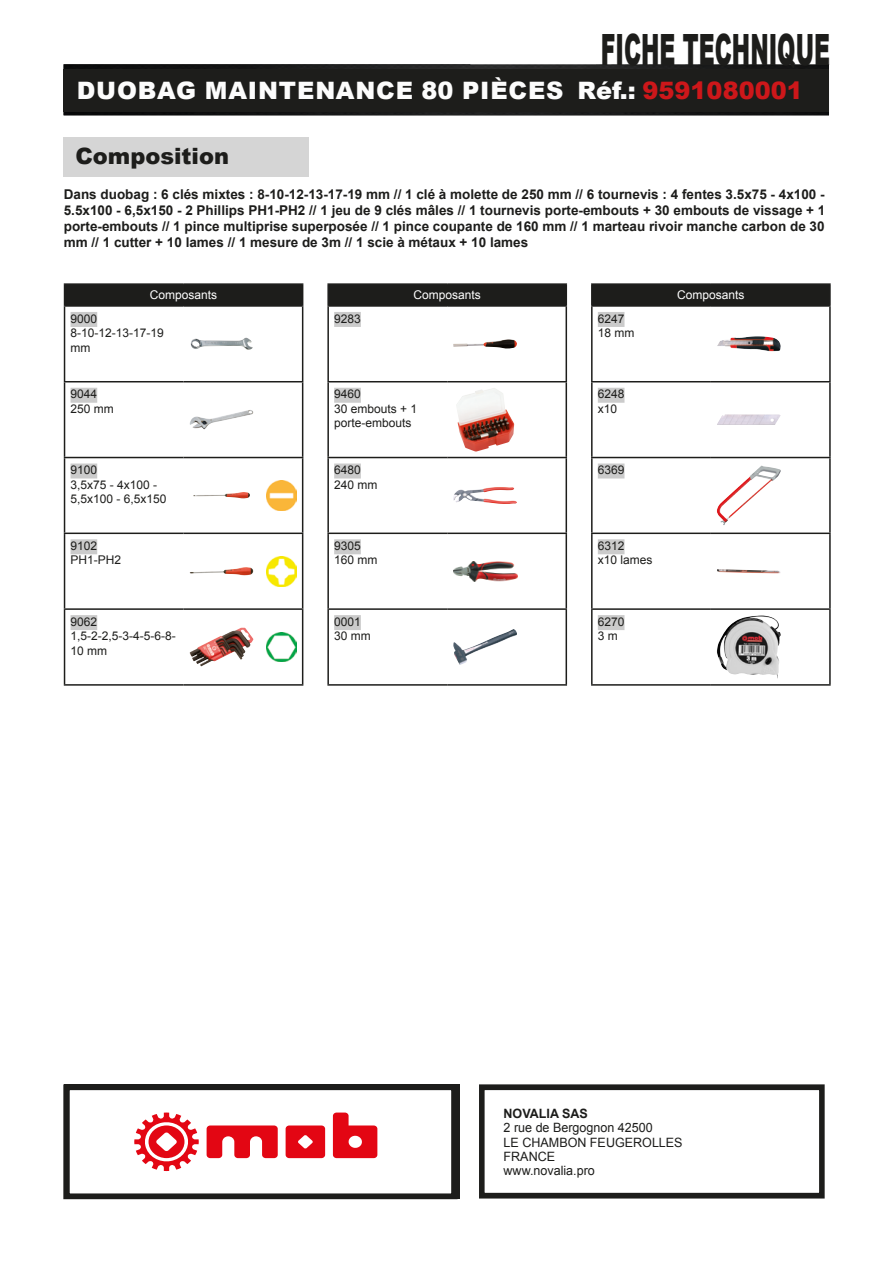
<style>
.page{position:relative;width:893px;height:1263px;background:#fff}
.page>*{position:absolute;margin:0;border:0;box-sizing:border-box;transform-origin:0 0}
.t1{font:900 43.2px "Arial";color:#1d1d1b;scale:.51 1}
.t2{font:900 24px "Arial";letter-spacing:.035em;color:#fcfcfc}
.t3{font:900 22.5px "Arial";color:#1d1d1b}
.t4{font:700 13.5px/16.2px "Arial";color:#1d1d1b;text-align:justify}
.t5{font:12.9px/14.2px "Arial";color:#1d1d1b}
.t6{font:700 12.9px "Arial";color:#1d1d1b}
.t7{font:12px/14.4px "Arial";color:#1d1d1b}
.t8{font:12px "Arial";color:#fff}
.s1{color:#cd171a}
</style>
<div class="page">
<img style="left:64px;top:64px;width:765px;height:51px">
<div style="left:64px;top:69px;width:765px;height:43px;background:#1d1d1b"></div>
<div style="left:479px;top:1084px;width:346px;height:114px;border:6px solid #1d1d1b"></div>
<div style="left:64px;top:137px;width:245px;height:40px;background:#d5d5d5"></div>
<svg style="left:303px;top:306px;width:265px;height:379px"></svg>
<hr style="left:64px;top:307px;width:1px;height:74px;background:#1d1d1b">
<hr style="left:829px;top:307px;width:2px;height:74px;background:#1d1d1b">
<hr style="left:64px;top:381px;width:120px;height:1px;background:#1d1d1b">
<hr style="left:64px;top:382px;width:1px;height:75px;background:#1d1d1b">
<hr style="left:184px;top:381px;width:119px;height:1px;background:#1d1d1b">
<hr style="left:327px;top:381px;width:120px;height:1px;background:#1d1d1b">
<hr style="left:447px;top:381px;width:120px;height:1px;background:#1d1d1b">
<hr style="left:591px;top:381px;width:120px;height:1px;background:#1d1d1b">
<hr style="left:711px;top:381px;width:120px;height:1px;background:#1d1d1b">
<hr style="left:829px;top:382px;width:2px;height:75px;background:#1d1d1b">
<hr style="left:64px;top:457px;width:120px;height:1px;background:#1d1d1b">
<hr style="left:64px;top:458px;width:1px;height:75px;background:#1d1d1b">
<hr style="left:184px;top:457px;width:119px;height:1px;background:#1d1d1b">
<hr style="left:327px;top:457px;width:120px;height:1px;background:#1d1d1b">
<hr style="left:447px;top:457px;width:120px;height:1px;background:#1d1d1b">
<hr style="left:591px;top:457px;width:120px;height:1px;background:#1d1d1b">
<hr style="left:711px;top:457px;width:120px;height:1px;background:#1d1d1b">
<hr style="left:829px;top:458px;width:2px;height:75px;background:#1d1d1b">
<hr style="left:64px;top:533px;width:120px;height:1px;background:#1d1d1b">
<hr style="left:64px;top:534px;width:1px;height:74px;background:#1d1d1b">
<hr style="left:184px;top:533px;width:119px;height:1px;background:#1d1d1b">
<hr style="left:327px;top:533px;width:120px;height:1px;background:#1d1d1b">
<hr style="left:447px;top:533px;width:120px;height:1px;background:#1d1d1b">
<hr style="left:591px;top:533px;width:120px;height:1px;background:#1d1d1b">
<hr style="left:711px;top:533px;width:120px;height:1px;background:#1d1d1b">
<hr style="left:829px;top:534px;width:2px;height:74px;background:#1d1d1b">
<hr style="left:64px;top:608px;width:120px;height:2px;background:#1d1d1b">
<hr style="left:64px;top:610px;width:1px;height:74px;background:#1d1d1b">
<hr style="left:64px;top:684px;width:120px;height:2px;background:#1d1d1b">
<hr style="left:184px;top:608px;width:119px;height:2px;background:#1d1d1b">
<hr style="left:184px;top:684px;width:119px;height:2px;background:#1d1d1b">
<hr style="left:327px;top:608px;width:120px;height:2px;background:#1d1d1b">
<hr style="left:327px;top:684px;width:120px;height:2px;background:#1d1d1b">
<hr style="left:447px;top:608px;width:120px;height:2px;background:#1d1d1b">
<hr style="left:447px;top:684px;width:120px;height:2px;background:#1d1d1b">
<hr style="left:591px;top:608px;width:120px;height:2px;background:#1d1d1b">
<hr style="left:591px;top:684px;width:120px;height:2px;background:#1d1d1b">
<hr style="left:711px;top:608px;width:120px;height:2px;background:#1d1d1b">
<hr style="left:829px;top:610px;width:2px;height:74px;background:#1d1d1b">
<hr style="left:711px;top:684px;width:120px;height:2px;background:#1d1d1b">
<hr style="left:591px;top:283px;width:120px;height:2px;background:#1d1d1b">
<hr style="left:711px;top:283px;width:120px;height:2px;background:#1d1d1b">
<hr style="left:829px;top:285px;width:2px;height:20px;background:#1d1d1b">
<hr style="left:591px;top:305px;width:120px;height:2px;background:#1d1d1b">
<hr style="left:711px;top:305px;width:120px;height:2px;background:#1d1d1b">
<hr style="left:327px;top:283px;width:120px;height:2px;background:#1d1d1b">
<hr style="left:447px;top:283px;width:120px;height:2px;background:#1d1d1b">
<hr style="left:327px;top:305px;width:120px;height:2px;background:#1d1d1b">
<hr style="left:447px;top:305px;width:120px;height:2px;background:#1d1d1b">
<hr style="left:64px;top:283px;width:120px;height:2px;background:#1d1d1b">
<hr style="left:184px;top:283px;width:119px;height:2px;background:#1d1d1b">
<hr style="left:64px;top:305px;width:120px;height:2px;background:#1d1d1b">
<hr style="left:184px;top:305px;width:119px;height:2px;background:#1d1d1b">
<hr style="left:302px;top:307px;width:1px;height:74px;background:#1d1d1b">
<hr style="left:327px;top:307px;width:2px;height:74px;background:#1d1d1b">
<hr style="left:302px;top:382px;width:1px;height:75px;background:#1d1d1b">
<hr style="left:327px;top:382px;width:2px;height:75px;background:#1d1d1b">
<hr style="left:302px;top:458px;width:1px;height:75px;background:#1d1d1b">
<hr style="left:327px;top:458px;width:2px;height:75px;background:#1d1d1b">
<hr style="left:302px;top:534px;width:1px;height:74px;background:#1d1d1b">
<hr style="left:327px;top:534px;width:2px;height:74px;background:#1d1d1b">
<hr style="left:302px;top:610px;width:1px;height:74px;background:#1d1d1b">
<hr style="left:327px;top:610px;width:2px;height:74px;background:#1d1d1b">
<div style="left:64px;top:284px;width:765px;height:22px;background:#1d1d1b"></div>
<hr style="left:591px;top:285px;width:2px;height:20px;background:#1d1d1b">
<hr style="left:566px;top:307px;width:1px;height:74px;background:#1d1d1b">
<hr style="left:591px;top:307px;width:2px;height:74px;background:#1d1d1b">
<hr style="left:566px;top:382px;width:1px;height:75px;background:#1d1d1b">
<hr style="left:591px;top:382px;width:2px;height:75px;background:#1d1d1b">
<hr style="left:566px;top:458px;width:1px;height:75px;background:#1d1d1b">
<hr style="left:591px;top:458px;width:2px;height:75px;background:#1d1d1b">
<hr style="left:566px;top:534px;width:1px;height:74px;background:#1d1d1b">
<hr style="left:591px;top:534px;width:2px;height:74px;background:#1d1d1b">
<hr style="left:566px;top:610px;width:1px;height:74px;background:#1d1d1b">
<hr style="left:591px;top:610px;width:2px;height:74px;background:#1d1d1b">
<div style="left:71px;top:312px;width:26px;height:15px;background:#cbcbcb"></div>
<img style="left:190px;top:338px;width:63px;height:12px">
<div style="left:334px;top:312px;width:27px;height:15px;background:#cbcbcb"></div>
<img style="left:453px;top:339px;width:64px;height:10px">
<div style="left:598px;top:312px;width:26px;height:15px;background:#cbcbcb"></div>
<img style="left:717px;top:336px;width:64px;height:15px">
<div style="left:71px;top:388px;width:26px;height:15px;background:#cbcbcb"></div>
<img style="left:190px;top:410px;width:63px;height:19px">
<div style="left:334px;top:388px;width:27px;height:15px;background:#cbcbcb"></div>
<img style="left:456px;top:388px;width:58px;height:63px">
<div style="left:598px;top:388px;width:26px;height:15px;background:#cbcbcb"></div>
<img style="left:717px;top:414px;width:64px;height:11px">
<div style="left:71px;top:463px;width:26px;height:15px;background:#cbcbcb"></div>
<img style="left:193px;top:492px;width:57px;height:6px">
<img style="left:267px;top:480px;width:29px;height:30px">
<div style="left:334px;top:463px;width:27px;height:15px;background:#cbcbcb"></div>
<img style="left:453px;top:487px;width:64px;height:17px">
<div style="left:598px;top:463px;width:26px;height:15px;background:#cbcbcb"></div>
<img style="left:717px;top:466px;width:64px;height:59px">
<div style="left:71px;top:539px;width:26px;height:15px;background:#cbcbcb"></div>
<img style="left:190px;top:567px;width:63px;height:9px">
<img style="left:267px;top:556px;width:29px;height:30px">
<div style="left:334px;top:539px;width:27px;height:15px;background:#cbcbcb"></div>
<img style="left:453px;top:561px;width:64px;height:20px">
<div style="left:598px;top:539px;width:26px;height:15px;background:#cbcbcb"></div>
<img style="left:717px;top:569px;width:64px;height:4px">
<div style="left:71px;top:615px;width:26px;height:15px;background:#cbcbcb"></div>
<img style="left:190px;top:628px;width:63px;height:38px">
<img style="left:267px;top:632px;width:29px;height:30px">
<div style="left:334px;top:615px;width:27px;height:15px;background:#cbcbcb"></div>
<img style="left:453px;top:629px;width:64px;height:36px">
<div style="left:598px;top:615px;width:26px;height:15px;background:#cbcbcb"></div>
<img style="left:717px;top:615px;width:64px;height:64px">
<div style="left:64px;top:1084px;width:393px;height:115px;border:6px solid #1d1d1b"></div>
<svg style="left:207px;top:1125px;width:71px;height:33px"></svg>
<svg style="left:286px;top:1125px;width:39px;height:33px"></svg>
<svg style="left:134px;top:1112px;width:65px;height:59px"></svg>
<svg style="left:333px;top:1112px;width:44px;height:46px"></svg>
<h1 class="t1" style="left:601px;top:18px;width:451px">FICHE TECHNIQUE</h1>
<h2 class="t2" style="left:77px;top:73px;width:727px">DUOBAG MAINTENANCE 80 PIÈCES Réf.: <span class="s1">9591080001</span></h2>
<h3 class="t3" style="left:75px;top:140px;width:155px">Composition</h3>
<p class="t4" style="left:64px;top:186px;width:763px">Dans duobag : 6 clés mixtes : 8-10-12-13-17-19 mm // 1 clé à molette de 250 mm // 6 tournevis : 4 fentes 3.5x75 - 4x100 - 5.5x100 - 6,5x150 - 2 Phillips PH1-PH2 // 1 jeu de 9 clés mâles // 1 tournevis porte-embouts + 30 embouts de vissage + 1 porte-embouts // 1 pince multiprise superposée // 1 pince coupante de 160 mm // 1 marteau rivoir manche carbon de 30 mm // 1 cutter + 10 lames // 1 mesure de 3m // 1 scie à métaux + 10 lames</p>
<p class="t8" style="left:150px;top:287px;width:69px">Composants</p>
<p class="t8" style="left:414px;top:287px;width:69px">Composants</p>
<p class="t8" style="left:677px;top:287px;width:69px">Composants</p>
<p class="t7" style="left:71px;top:311px;width:95px">9000<br>8-10-12-13-17-19 mm</p>
<p class="t7" style="left:334px;top:311px;width:28px">9283</p>
<p class="t7" style="left:598px;top:311px;width:38px">6247<br>18 mm</p>
<p class="t7" style="left:71px;top:387px;width:45px">9044<br>250 mm</p>
<p class="t7" style="left:334px;top:387px;width:85px">9460<br>30 embouts + 1 porte-embouts</p>
<p class="t7" style="left:598px;top:387px;width:28px">6248 x10</p>
<p class="t7" style="left:71px;top:463px;width:98px">9100<br>3,5x75 - 4x100 -<br>5,5x100 - 6,5x150</p>
<p class="t7" style="left:334px;top:463px;width:45px">6480<br>240 mm</p>
<p class="t7" style="left:598px;top:463px;width:28px">6369</p>
<p class="t7" style="left:71px;top:539px;width:52px">9102<br>PH1-PH2</p>
<p class="t7" style="left:334px;top:539px;width:45px">9305<br>160 mm</p>
<p class="t7" style="left:598px;top:539px;width:56px">6312<br>x10 lames</p>
<p class="t7" style="left:71px;top:614px;width:107px">9062<br>1,5-2-2,5-3-4-5-6-8-<br>10 mm</p>
<p class="t7" style="left:334px;top:614px;width:38px">0001<br>30 mm</p>
<p class="t7" style="left:598px;top:614px;width:28px">6270<br>3 m</p>
<p class="t6" style="left:504px;top:1105px;width:86px">NOVALIA SAS</p>
<p class="t5" style="left:504px;top:1121px;width:181px">2 rue de Bergognon 42500<br>LE CHAMBON FEUGEROLLES<br>FRANCE<br>www.novalia.pro</p>
</div>
